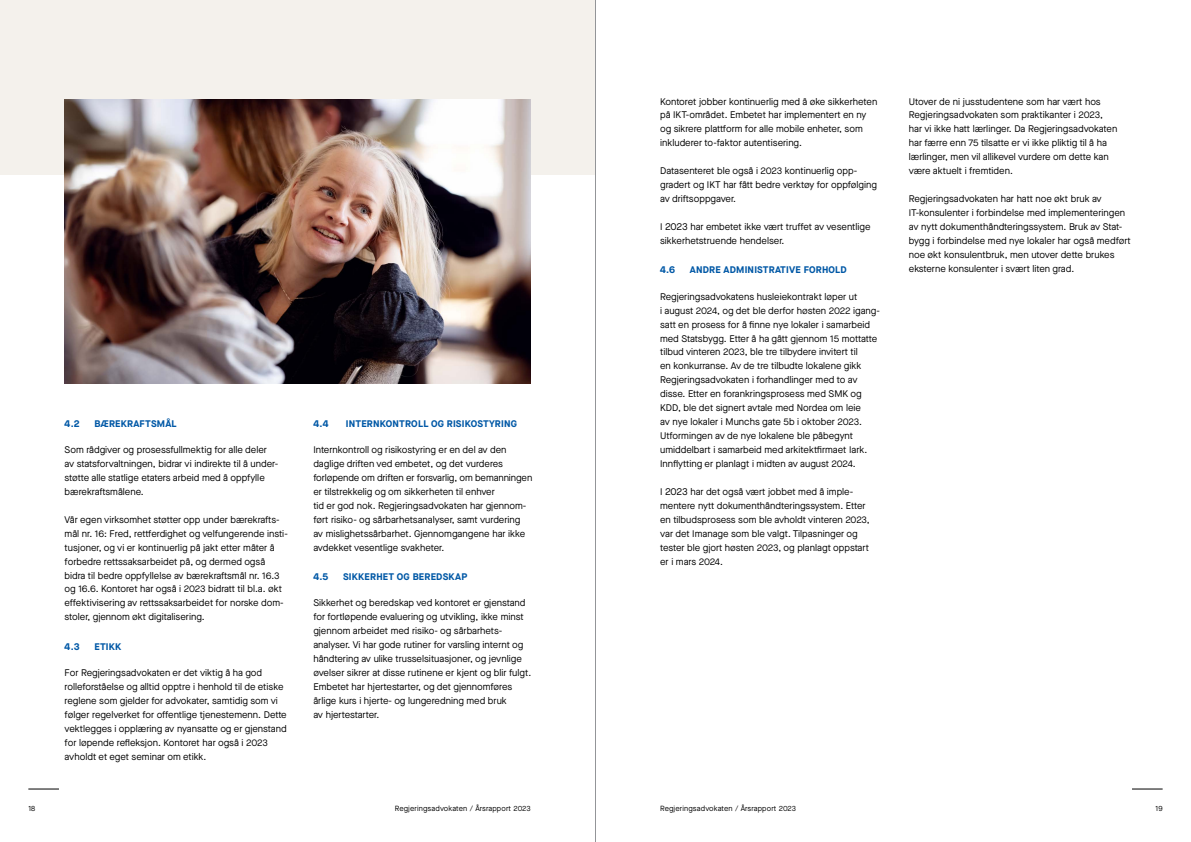
<style>
.page{position:relative;width:1191px;height:842px;background:#fff}
.page>*{position:absolute;margin:0;border:0;box-sizing:border-box;transform-origin:0 0}
.t1{font:9.6px/13.9px "Maison Neue";color:#000}
.t2{font:700 9.6px "Maison Neue";letter-spacing:.02em;color:#0058a6}
.t3{font:7.5px "Maison Neue";letter-spacing:.02em;color:#000}
</style>
<div class="page">
<div style="left:0;top:0;width:595px;height:174px;background:#f4f1ec"></div>
<img style="left:65px;top:99px;width:466px;height:284px">
<hr style="left:28px;top:789px;width:31px;height:1px;background:#000">
<hr style="left:1132px;top:789px;width:30px;height:1px;background:#000">
<hr style="left:595px;top:0;width:1px;height:842px;background:#939598">
<p class="t2" style="left:65px;top:416px;width:17px">4.2</p>
<p class="t2" style="left:94px;top:416px;width:84px">BÆREKRAFTSMÅL</p>
<p class="t1" style="left:65px;top:443px;width:215px">Som rådgiver og prosessfullmektig for alle deler av statsforvaltningen, bidrar vi indirekte til å under&shy;støtte alle statlige etaters arbeid med å oppfylle bærekraftsmålene.</p>
<p class="t1" style="left:65px;top:512px;width:225px">Vår egen virksomhet støtter opp under bærekrafts&shy;mål nr. 16: Fred, rettferdighet og velfungerende insti&shy;tusjoner, og vi er kontinuerlig på jakt etter måter å forbedre rettssaksarbeidet på, og dermed også bidra til bedre oppfyllelse av bærekraftsmål nr. 16.3 og 16.6. Kontoret har også i 2023 bidratt til bl.a. økt effektivisering av rettssaksarbeidet for norske dom&shy;stoler, gjennom økt digitalisering.</p>
<p class="t2" style="left:65px;top:639px;width:17px">4.3</p>
<p class="t2" style="left:94px;top:639px;width:29px">ETIKK</p>
<p class="t1" style="left:65px;top:666px;width:224px">For Regjeringsadvokaten er det viktig å ha god rolleforståelse og alltid opptre i henhold til de etiske reglene som gjelder for advokater, samtidig som vi følger regelverket for offentlige tjenestemenn. Dette vektlegges i opplæring av nyansatte og er gjenstand for løpende refleksjon. Kontoret har også i 2023 avholdt et eget seminar om etikk.</p>
<p class="t2" style="left:313px;top:416px;width:17px">4.4</p>
<p class="t2" style="left:346px;top:416px;width:173px">INTERNKONTROLL OG RISIKOSTYRING</p>
<p class="t1" style="left:313px;top:443px;width:220px">Internkontroll og risikostyring er en del av den daglige driften ved embetet, og det vurderes forløpende om driften er forsvarlig, om bemanningen er tilstrekkelig og om sikkerheten til enhver<br>tid er god nok. Regjeringsadvokaten har gjennom&shy;ført risiko- og sårbarhetsanalyser, samt vurdering av mislighetssårbarhet. Gjennomgangene har ikke avdekket vesentlige svakheter.</p>
<p class="t2" style="left:313px;top:570px;width:17px">4.5</p>
<p class="t2" style="left:343px;top:570px;width:126px">SIKKERHET OG BEREDSKAP</p>
<p class="t1" style="left:313px;top:596px;width:219px">Sikkerhet og beredskap ved kontoret er gjenstand for fortløpende evaluering og utvikling, ikke minst gjennom arbeidet med risiko- og sårbarhets-- analyser. Vi har gode rutiner for varsling internt og håndtering av ulike trusselsituasjoner, og jevnlige øvelser sikrer at disse rutinene er kjent og blir fulgt.<br>Embetet har hjertestarter, og det gjennomføres årlige kurs i hjerte- og lungeredning med bruk<br>av hjertestarter.</p>
<p class="t1" style="left:660px;top:94px;width:219px">Kontoret jobber kontinuerlig med å øke sikkerheten på IKT-området. Embetet har implementert en ny og sikrere plattform for alle mobile enheter, som inkluderer to-faktor autentisering.</p>
<p class="t1" style="left:660px;top:164px;width:218px">Datasenteret ble også i 2023 kontinuerlig opp&shy;gradert og IKT har fått bedre verktøy for oppfølging av driftsoppgaver.</p>
<p class="t1" style="left:660px;top:220px;width:212px">I 2023 har embetet ikke vært truffet av vesentlige sikkerhetstruende hendelser.</p>
<p class="t2" style="left:660px;top:263px;width:16px">4.6</p>
<p class="t2" style="left:690px;top:263px;width:158px">ANDRE ADMINISTRATIVE FORHOLD</p>
<p class="t1" style="left:660px;top:289px;width:221px">Regjeringsadvokatens husleiekontrakt løper ut<br>i august 2024, og det ble derfor høsten 2022 igang&shy;satt en prosess for å finne nye lokaler i samarbeid med Statsbygg. Etter å ha gått gjennom 15 mottatte tilbud vinteren 2023, ble tre tilbydere invitert til<br>en konkurranse. Av de tre tilbudte lokalene gikk Regjeringsadvokaten i forhandlinger med to av disse. Etter en forankringsprosess med SMK og KDD, ble det signert avtale med Nordea om leie<br>av nye lokaler i Munchs gate 5b i oktober 2023.<br>Utformingen av de nye lokalene ble påbegynt umiddelbart i samarbeid med arkitektfirmaet Iark.<br>Innflytting er planlagt i midten av august 2024.</p>
<p class="t1" style="left:660px;top:484px;width:211px">I 2023 har det også vært jobbet med å imple&shy;mentere nytt dokumenthåndteringssystem. Etter en tilbudsprosess som ble avholdt vinteren 2023, var det Imanage som ble valgt. Tilpasninger og tester ble gjort høsten 2023, og planlagt oppstart er i mars 2024.</p>
<p class="t1" style="left:909px;top:94px;width:210px">Utover de ni jusstudentene som har vært hos Regjeringsadvokaten som praktikanter i 2023, har vi ikke hatt lærlinger. Da Regjeringsadvokaten har færre enn 75 tilsatte er vi ikke pliktig til å ha lærlinger, men vil allikevel vurdere om dette kan være aktuelt i fremtiden.</p>
<p class="t1" style="left:909px;top:192px;width:223px">Regjeringsadvokaten har hatt noe økt bruk av IT-konsulenter i forbindelse med implementeringen av nytt dokumenthåndteringssystem. Bruk av Stat&shy;bygg i forbindelse med nye lokaler har også medført noe økt konsulentbruk, men utover dette brukes eksterne konsulenter i svært liten grad.</p>
<p class="t3" style="left:28px;top:803px;width:8px">18</p>
<p class="t3" style="left:395px;top:803px;width:137px">Regjeringsadvokaten / Årsrapport 2023</p>
<p class="t3" style="left:660px;top:803px;width:137px">Regjeringsadvokaten / Årsrapport 2023</p>
<p class="t3" style="left:1155px;top:803px;width:9px">19</p>
</div>
